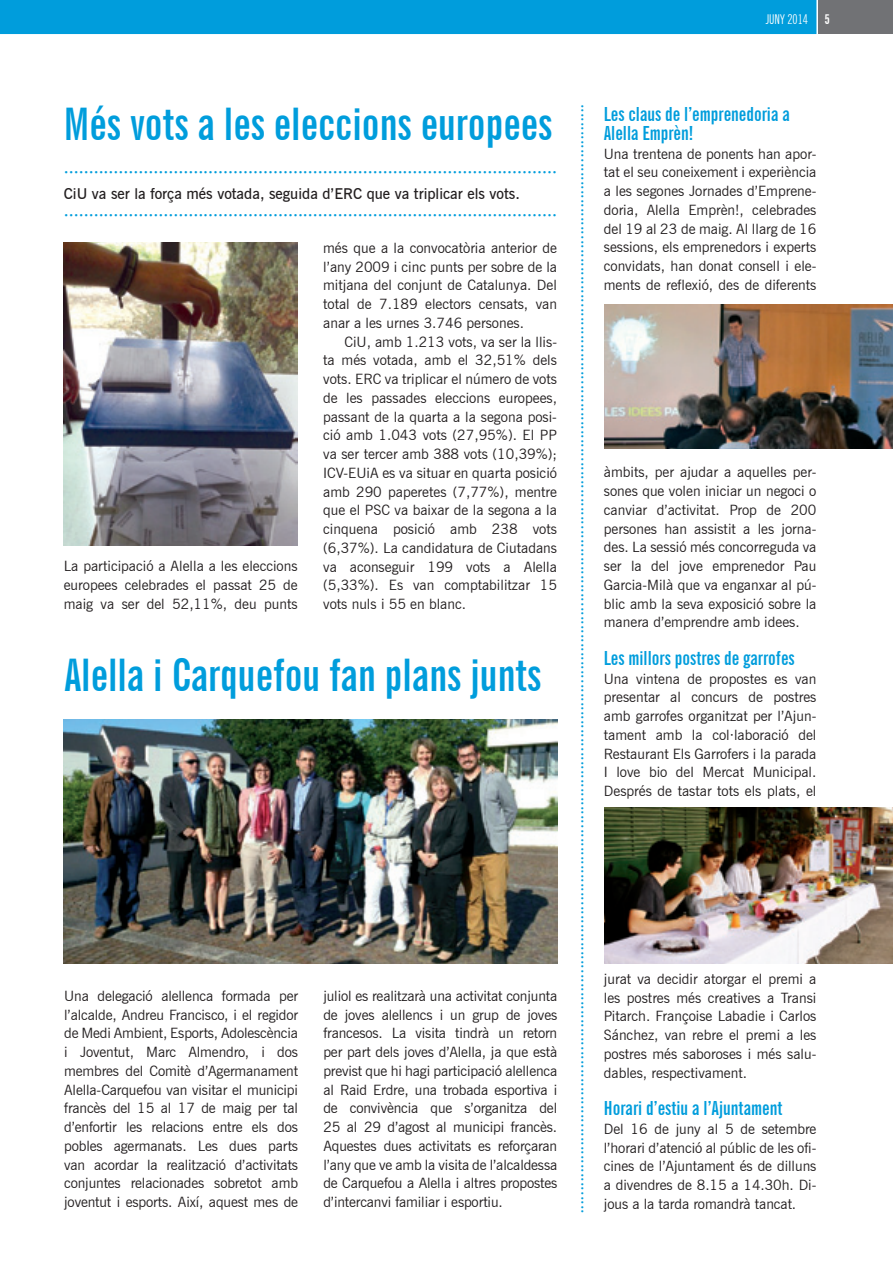
<style>
.page{position:relative;width:893px;height:1263px;background:#fff}
.page>*{position:absolute;margin:0;border:0;box-sizing:border-box;transform-origin:0 0}
.t1{font:700 extra-condensed 45px "News Gothic BT";color:#009ddc}
.t2{font:700 extra-condensed 19.5px/18.8px "News Gothic BT";color:#009ddc}
.t3{font:600 16.5px "News Gothic BT";color:#009ddc}
.t4{font:600 15px "News Gothic BT";color:#009ddc}
.t5{font:600 15px "News Gothic BT";color:#231f20}
.t6{font:14.25px/18.8px "News Gothic BT";color:#231f20;text-align:justify}
.t7{font:extra-condensed 13.5px "News Gothic BT";color:#fff}
.s1{font-weight:700}
</style>
<div class="page">
<div style="left:818px;top:0;width:75px;height:34px;background:#717275"></div>
<div style="left:0;top:0;width:816px;height:34px;background:#009ddc"></div>
<img style="left:64px;top:719px;width:493px;height:245px">
<img style="left:604px;top:807px;width:289px;height:157px">
<img style="left:604px;top:304px;width:289px;height:145px">
<img style="left:64px;top:242px;width:233px;height:303px">
<p class="t7" style="left:766px;top:11px;width:66px">JUNY 2014 <span class="s1">5</span></p>
<h1 class="t1" style="left:64px;top:97px;width:490px">Més vots a les eleccions europees</h1>
<p class="t3" style="left:64px;top:162px;width:495px">···································································································</p>
<p class="t5" style="left:64px;top:184px;width:458px">CiU va ser la força més votada, seguida d’ERC que va triplicar els vots.</p>
<p class="t3" style="left:64px;top:205px;width:495px">···································································································</p>
<p class="t6" style="left:64px;top:557px;width:235px">La participació a Alella a les eleccions europees celebrades el passat 25 de maig va ser del 52,11%, deu punts</p>
<p class="t6" style="left:323px;top:238px;width:235px">més que a la convocatòria anterior de l’any 2009 i cinc punts per sobre de la mitjana del conjunt de Catalunya. Del total de 7.189 electors censats, van anar a les urnes 3.746 persones.</p>
<p class="t6" style="left:323px;top:332px;width:235px;text-indent:21px">CiU, amb 1.213 vots, va ser la llis&shy;ta més votada, amb el 32,51% dels vots. ERC va triplicar el número de vots de les passades eleccions europees, passant de la quarta a la segona posi&shy;ció amb 1.043 vots (27,95%). El PP va ser tercer amb 388 vots (10,39%); ICV-EUiA es va situar en quarta posició amb 290 paperetes (7,77%), mentre que el PSC va baixar de la segona a la cinquena posició amb 238 vots (6,37%). La candidatura de Ciutadans va aconseguir 199 vots a Alella (5,33%). Es van comptabilitzar 15 vots nuls i 55 en blanc.</p>
<h1 class="t1" style="left:64px;top:647px;width:479px">Alella i Carquefou fan plans junts</h1>
<p class="t6" style="left:64px;top:986px;width:235px">Una delegació alellenca formada per l’alcalde, Andreu Francisco, i el regidor de Medi Ambient, Esports, Adolescència i Joventut, Marc Almendro, i dos membres del Comitè d’Agermanament Alella-Carquefou van visitar el municipi francès del 15 al 17 de maig per tal d’enfortir les relacions entre els dos pobles agermanats. Les dues parts van acordar la realització d’activitats conjuntes relacionades sobretot amb joventut i esports. Així, aquest mes de</p>
<p class="t6" style="left:323px;top:986px;width:235px">juliol es realitzarà una activitat conjunta de joves alellencs i un grup de joves francesos. La visita tindrà un retorn per part dels joves d’Alella, ja que està previst que hi hagi participació alellenca al Raid Erdre, una trobada esportiva i de convivència que s’organitza del 25 al 29 d’agost al municipi francès.<br>Aquestes dues activitats es reforçaran l’any que ve amb la visita de l’alcaldessa de Carquefou a Alella i altres propostes d’intercanvi familiar i esportiu.</p>
<p class="t4" style="left:592px;top:104px;width:1111px;rotate:90deg">·····················································································································································································································································</p>
<h2 class="t2" style="left:604px;top:105px;width:188px">Les claus de l’emprenedoria a<br>Alella Emprèn!</h2>
<p class="t6" style="left:604px;top:144px;width:214px">Una trentena de ponents han apor&shy;tat el seu coneixement i experiència a les segones Jornades d’Emprene&shy;doria, Alella Emprèn!, celebrades del 19 al 23 de maig. Al llarg de 16 sessions, els emprenedors i experts convidats, han donat consell i ele&shy;ments de reflexió, des de diferents</p>
<p class="t6" style="left:604px;top:463px;width:214px">àmbits, per ajudar a aquelles per&shy;sones que volen iniciar un negoci o canviar d’activitat. Prop de 200 persones han assistit a les jorna&shy;des. La sessió més concorreguda va ser la del jove emprenedor Pau Garcia-Milà que va enganxar al pú&shy;blic amb la seva exposició sobre la manera d’emprendre amb idees.</p>
<h2 class="t2" style="left:604px;top:648px;width:192px">Les millors postres de garrofes</h2>
<p class="t6" style="left:604px;top:669px;width:214px">Una vintena de propostes es van presentar al concurs de postres amb garrofes organitzat per l’Ajun&shy;tament amb la col·laboració del Restaurant Els Garrofers i la parada I love bio del Mercat Municipal.<br>Després de tastar tots els plats, el</p>
<p class="t6" style="left:604px;top:969px;width:214px">jurat va decidir atorgar el premi a les postres més creatives a Transi Pitarch. Françoise Labadie i Carlos Sánchez, van rebre el premi a les postres més saboroses i més salu&shy;dables, respectivament.</p>
<h2 class="t2" style="left:604px;top:1098px;width:180px">Horari d’estiu a l’Ajuntament</h2>
<p class="t6" style="left:604px;top:1119px;width:214px">Del 16 de juny al 5 de setembre l’horari d’atenció al públic de les ofi&shy;cines de l’Ajuntament és de dilluns a divendres de 8.15 a 14.30h. Di&shy;jous a la tarda romandrà tancat.</p>
</div>
